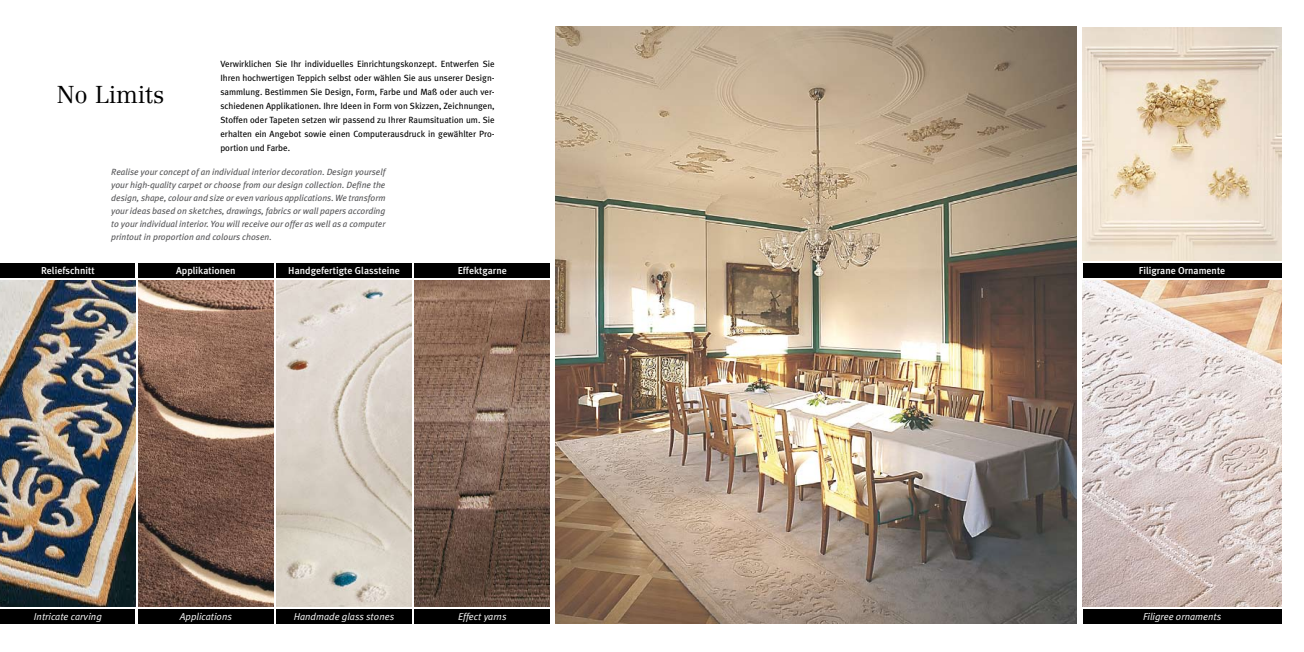
<style>
.page{position:relative;width:1304px;height:652px;background:#fff}
.page>*{position:absolute;margin:0;border:0;box-sizing:border-box;transform-origin:0 0}
.t1{font:300 24px "Centennial";color:#000}
.t2{font:500 10px "Meta Plus";color:#fff}
.t3{font:italic 10px "Meta Plus Normal";color:#fff}
.t4{font:9px/14px "Meta Plus";color:#000;text-align:justify}
.t5{font:italic 9px/13px "Meta Plus";color:#58585a;text-align:justify}
</style>
<div class="page">
<div style="left:138px;top:264px;width:136px;height:14px;background:#000"></div>
<div style="left:415px;top:264px;width:135px;height:14px;background:#000"></div>
<div style="left:276px;top:264px;width:136px;height:14px;background:#000"></div>
<img style="left:0;top:281px;width:135px;height:326px">
<img style="left:138px;top:281px;width:136px;height:326px">
<img style="left:276px;top:281px;width:136px;height:326px">
<img style="left:556px;top:27px;width:520px;height:597px">
<img style="left:1083px;top:27px;width:198px;height:234px">
<img style="left:1083px;top:281px;width:198px;height:326px">
<img style="left:415px;top:281px;width:135px;height:326px">
<div style="left:138px;top:609px;width:136px;height:15px;background:#000"></div>
<div style="left:415px;top:609px;width:135px;height:15px;background:#000"></div>
<div style="left:276px;top:609px;width:136px;height:15px;background:#000"></div>
<div style="left:1083px;top:609px;width:198px;height:15px;background:#000"></div>
<div style="left:1083px;top:264px;width:198px;height:14px;background:#000"></div>
<div style="left:0;top:609px;width:135px;height:15px;background:#000"></div>
<div style="left:0;top:264px;width:135px;height:14px;background:#000"></div>
<p class="t4" style="left:220px;top:56px;width:276px">Verwirklichen Sie Ihr individuelles Einrichtungskonzept. Entwerfen Sie Ihren hochwertigen Teppich selbst oder wählen Sie aus unserer Design&shy;sammlung. Bestimmen Sie Design, Form, Farbe und Maß oder auch ver&shy;schiedenen Applikationen. Ihre Ideen in Form von Skizzen, Zeichnungen, Stoffen oder Tapeten setzen wir passend zu Ihrer Raumsituation um. Sie erhalten ein Angebot sowie einen Computerausdruck in gewählter Pro&shy;portion und Farbe.</p>
<p class="t5" style="left:111px;top:166px;width:276px">Realise your concept of an individual interior decoration. Design yourself your high-quality carpet or choose from our design collection. Define the design, shape, colour and size or even various applications. We transform your ideas based on sketches, drawings, fabrics or wall papers according to your individual interior. You will receive our offer as well as a computer printout in proportion and colours chosen.</p>
<h1 class="t1" style="left:57px;top:80px;width:109px">No Limits</h1>
<p class="t2" style="left:41px;top:264px;width:55px">Reliefschnitt</p>
<p class="t2" style="left:176px;top:264px;width:61px">Applikationen</p>
<p class="t2" style="left:288px;top:264px;width:113px">Handgefertigte Glassteine</p>
<p class="t2" style="left:458px;top:264px;width:51px">Effektgarne</p>
<p class="t3" style="left:34px;top:610px;width:69px">Intricate carving</p>
<p class="t3" style="left:180px;top:610px;width:54px">Applications</p>
<p class="t3" style="left:294px;top:610px;width:102px">Handmade glass stones</p>
<p class="t3" style="left:458px;top:610px;width:50px">Effect yarns</p>
<p class="t2" style="left:1139px;top:264px;width:88px">Filigrane Ornamente</p>
<p class="t3" style="left:1143px;top:610px;width:80px">Filigree ornaments</p>
</div>
